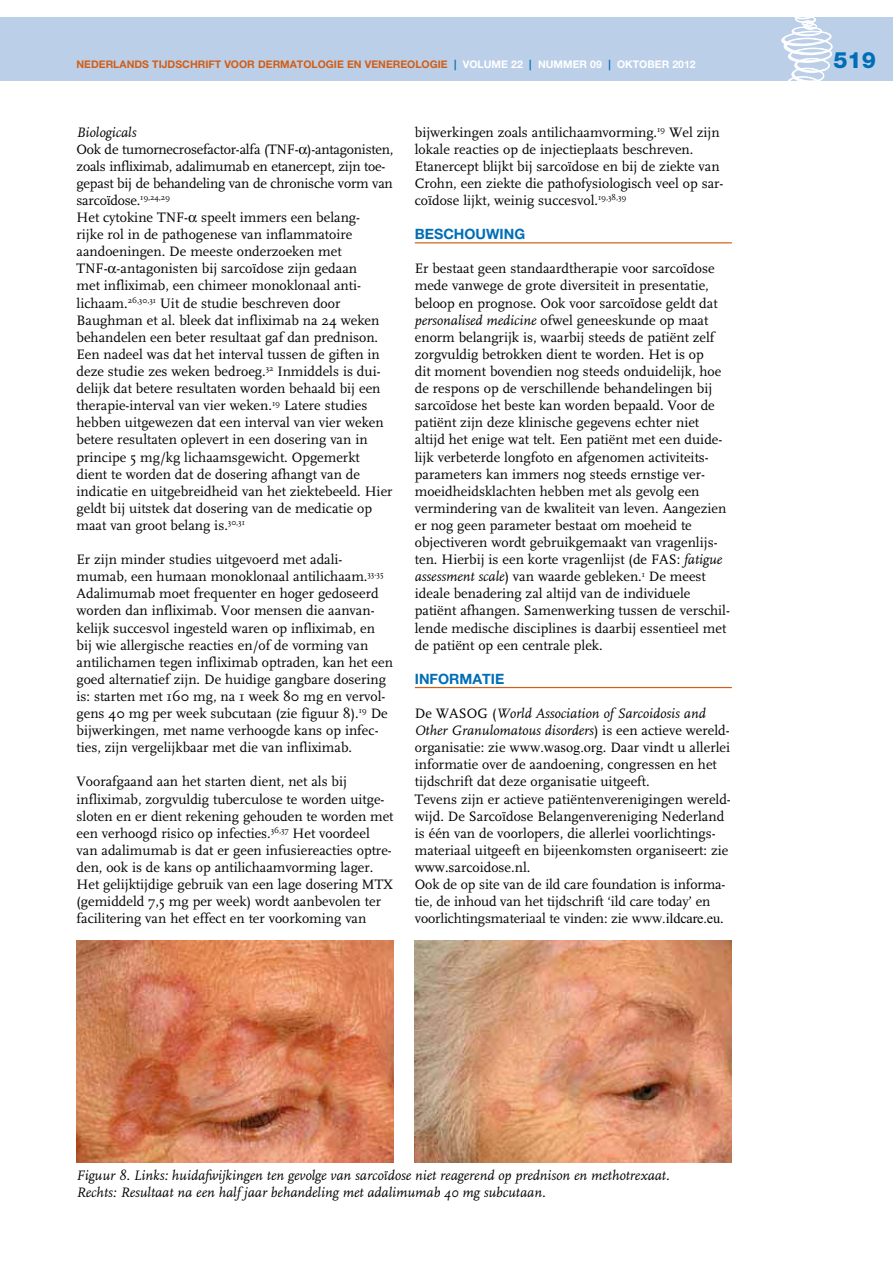
<style>
.page{position:relative;width:893px;height:1263px;background:#fff}
.page>*{position:absolute;margin:0;border:0;box-sizing:border-box;transform-origin:0 0}
.t1{font:800 22.5px "Helvetica Neue";color:#006eb6}
.t2{font:14.25px/17.1px "FF Scala";color:#000}
.t3{font:italic 14.25px/17.1px "FF Scala";color:#000}
.t4{font:700 14.25px "Helvetica Neue";color:#006eb6}
.t5{font:700 10.5px "Helvetica Neue";color:#d25e16}
.s1{color:#006eb6}
.s2{color:#fff}
.s3{font-style:italic}
.s4{font-family:"Times New Roman"}
</style>
<div class="page">
<div style="left:0;top:17px;width:893px;height:64px;background:#bccfe9"></div>
<div style="left:784px;top:38px;width:49px;height:17px;border:1px solid #fff;border-radius:50%"></div>
<svg style="left:781px;top:17px;width:51px;height:64px"></svg>
<hr style="left:415px;top:242px;width:317px;height:1px;background:#d25e16">
<hr style="left:415px;top:687px;width:317px;height:1px;background:#d25e16">
<img style="left:77px;top:940px;width:317px;height:223px">
<img style="left:415px;top:940px;width:317px;height:223px">
<p class="t5" style="left:77px;top:61px;width:621px">NEDERLANDS TIJDSCHRIFT VOOR DERMATOLOGIE EN VENEREOLOGIE <span class="s1">|</span> <span class="s2">VOLUME 22</span> <span class="s1">|</span> <span class="s2">NUMMER 09</span> <span class="s1">|</span> <span class="s2">OKTOBER 2012</span></p>
<h1 class="t1" style="left:833px;top:52px;width:44px">519</h1>
<p class="t3" style="left:77px;top:124px;width:61px">Biologicals</p>
<p class="t2" style="left:77px;top:141px;width:318px">Ook de tumornecrosefactor-alfa (TNF- )-antagonisten, zoals infliximab, adalimumab en etanercept, zijn toe&shy;gepast bij de behandeling van de chronische vorm van sarcoïdose.<sup>19,24,29<br></sup>Het cytokine TNF- speelt immers een belang-<br>rijke rol in de pathogenese van inflammatoire aandoeningen. De meeste onderzoeken met<br>TNF- -antagonisten bij sarcoïdose zijn gedaan<br>met infliximab, een chimeer monoklonaal anti&shy;lichaam.<sup>26,30,31</sup> Uit de studie beschreven door Baughman et al. bleek dat infliximab na 24 weken behandelen een beter resultaat gaf dan prednison.<br>Een nadeel was dat het interval tussen de giften in deze studie zes weken bedroeg.<sup>32</sup> Inmiddels is dui&shy;delijk dat betere resultaten worden behaald bij een therapie-interval van vier weken.<sup>19</sup> Latere studies hebben uitgewezen dat een interval van vier weken betere resultaten oplevert in een dosering van in principe 5 mg/kg lichaamsgewicht. Opgemerkt dient te worden dat de dosering afhangt van de indicatie en uitgebreidheid van het ziektebeeld. Hier geldt bij uitstek dat dosering van de medicatie op maat van groot belang is.<sup>30,31</sup></p>
<p class="t2" style="left:77px;top:552px;width:318px">Er zijn minder studies uitgevoerd met adali&shy;mumab, een humaan monoklonaal antilichaam.<sup>33-35<br></sup>Adalimumab moet frequenter en hoger gedoseerd worden dan infliximab. Voor mensen die aanvan&shy;kelijk succesvol ingesteld waren op infliximab, en bij wie allergische reacties en/of de vorming van antilichamen tegen infliximab optraden, kan het een goed alternatief zijn. De huidige gangbare dosering is: starten met 160 mg, na 1 week 80 mg en vervol&shy;gens 40 mg per week subcutaan (zie figuur 8).<sup>19</sup> De bijwerkingen, met name verhoogde kans op infec&shy;ties, zijn vergelijkbaar met die van infliximab.</p>
<p class="t2" style="left:77px;top:774px;width:318px">Voorafgaand aan het starten dient, net als bij infliximab, zorgvuldig tuberculose te worden uitge&shy;sloten en er dient rekening gehouden te worden met een verhoogd risico op infecties.<sup>36,37</sup> Het voordeel van adalimumab is dat er geen infusiereacties optre&shy;den, ook is de kans op antilichaamvorming lager.<br>Het gelijktijdige gebruik van een lage dosering MTX (gemiddeld 7,5 mg per week) wordt aanbevolen ter facilitering van het effect en ter voorkoming van</p>
<p class="t2" style="left:415px;top:124px;width:310px">bijwerkingen zoals antilichaamvorming.<sup>19</sup> Wel zijn lokale reacties op de injectieplaats beschreven.<br>Etanercept blijkt bij sarcoïdose en bij de ziekte van Crohn, een ziekte die pathofysiologisch veel op sar&shy;coïdose lijkt, weinig succesvol.<sup>19,38,39</sup></p>
<p class="t4" style="left:415px;top:229px;width:112px">BESCHOUWING</p>
<p class="t2" style="left:415px;top:261px;width:317px">Er bestaat geen standaardtherapie voor sarcoïdose mede vanwege de grote diversiteit in presentatie, beloop en prognose. Ook voor sarcoïdose geldt dat <span class="s3">personalised medicine</span> ofwel geneeskunde op maat enorm belangrijk is, waarbij steeds de patiënt zelf zorgvuldig betrokken dient te worden. Het is op<br>dit moment bovendien nog steeds onduidelijk, hoe de respons op de verschillende behandelingen bij sarcoïdose het beste kan worden bepaald. Voor de patiënt zijn deze klinische gegevens echter niet altijd het enige wat telt. Een patiënt met een duide&shy;lijk verbeterde longfoto en afgenomen activiteits&shy;parameters kan immers nog steeds ernstige ver&shy;moeidheidsklachten hebben met als gevolg een vermindering van de kwaliteit van leven. Aangezien er nog geen parameter bestaat om moeheid te objectiveren wordt gebruikgemaakt van vragenlijs&shy;ten. Hierbij is een korte vragenlijst (de FAS: <span class="s3">fatigue assessment scale</span>) van waarde gebleken.<sup>1</sup> De meest ideale benadering zal altijd van de individuele patiënt afhangen. Samenwerking tussen de verschil&shy;lende medische disciplines is daarbij essentieel met de patiënt op een centrale plek.</p>
<p class="t4" style="left:415px;top:674px;width:91px">INFORMATIE</p>
<p class="t2" style="left:415px;top:706px;width:318px">De WASOG (<span class="s3">World Association of Sarcoidosis and Other Granulomatous disorders</span>) is een actieve wereld&shy;organisatie: zie <span class="s4">www.wasog.org</span>. Daar vindt u allerlei informatie over de aandoening, congressen en het tijdschrift dat deze organisatie uitgeeft.<br>Tevens zijn er actieve patiëntenverenigingen wereld&shy;wijd. De Sarcoïdose Belangenvereniging Nederland is één van de voorlopers, die allerlei voorlichtings&shy;materiaal uitgeeft en bijeenkomsten organiseert: zie www.sarcoidose.nl.<br>Ook de op site van de ild care foundation is informa&shy;tie, de inhoud van het tijdschrift ‘ild care today’ en voorlichtingsmateriaal te vinden: zie <span class="s4">www.ildcare.eu</span>.</p>
<p class="t3" style="left:77px;top:1167px;width:595px">Figuur 8. Links: huidafwijkingen ten gevolge van sarcoïdose niet reagerend op prednison en methotrexaat.<br>Rechts: Resultaat na een half jaar behandeling met adalimumab 40 mg subcutaan.</p>
</div>
